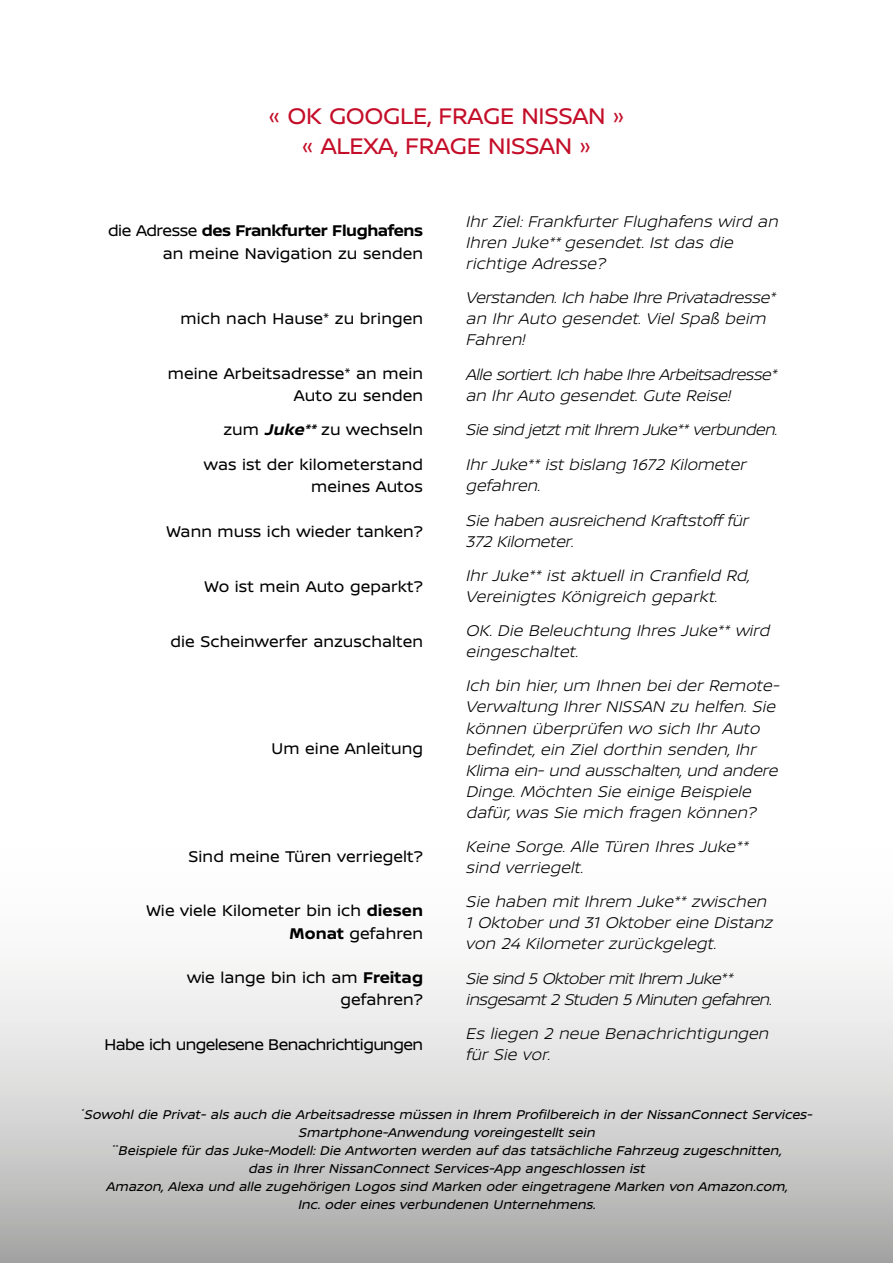
<style>
.page{position:relative;width:893px;height:1263px;background:#fff}
.page>*{position:absolute;margin:0;border:0;box-sizing:border-box;transform-origin:0 0}
.t1{font:24px/30px "Nissan Brand";letter-spacing:-.015em;color:#c40e29;text-align:center}
.t2{font:italic 300 16.5px/21px "Nissan Brand";color:#000}
.t3{font:16.5px/22.5px "Nissan Brand";letter-spacing:.005em;color:#000;text-align:right}
.t4{font:16.5px "Nissan Brand";letter-spacing:-.035em;color:#000}
.t5{font:italic 13.5px/18px "Nissan Brand";color:#000;text-align:center}
.s1{font-weight:700}
.s2{font-weight:700;font-style:italic}
</style>
<div class="page">
<svg style="left:0;top:966px;width:893px;height:297px;background:#d2d2d2"></svg>
<h1 class="t1" style="left:268px;top:100px;width:358px">« OK GOOGLE, FRAGE NISSAN » « ALEXA, FRAGE NISSAN »</h1>
<p class="t3" style="left:108px;top:219px;width:316px">die Adresse <span class="s1">des Frankfurter Flughafens </span>an meine Navigation zu senden</p>
<p class="t2" style="left:466px;top:210px;width:318px">IhrZiel:FrankfurterFlughafens wird an<br>Ihren Juke**gesendet.Istdas die richtige Adresse?</p>
<p class="t3" style="left:181px;top:306px;width:244px">mich nach Hause* zu bringen</p>
<p class="t2" style="left:466px;top:286px;width:316px">Verstanden.Ich habeIhrePrivatadresse* an IhrAuto gesendet.VielSpaß beim<br>Fahren!</p>
<p class="t3" style="left:168px;top:361px;width:257px">meine Arbeitsadresse* an mein<br>Auto zu senden</p>
<p class="t2" style="left:466px;top:363px;width:317px">Allesortiert.IchhabeIhreArbeitsadresse* an IhrAuto gesendet.Gute Reise!</p>
<p class="t3" style="left:223px;top:418px;width:201px">zum <span class="s2">Juke**</span>zu wechseln</p>
<p class="t2" style="left:466px;top:419px;width:318px">Siesind jetztmitIhrem Juke**verbunden.</p>
<p class="t3" style="left:204px;top:452px;width:221px">was ist der kilometerstand meines Autos</p>
<p class="t2" style="left:466px;top:453px;width:286px">IhrJuke**istbislang 1672 Kilometer gefahren.</p>
<p class="t3" style="left:166px;top:519px;width:258px">Wann muss ich wieder tanken?</p>
<p class="t2" style="left:466px;top:509px;width:289px">Sie haben ausreichend Kraftstofffür<br>372Kilometer.</p>
<p class="t3" style="left:204px;top:574px;width:220px">Wo ist mein Auto geparkt?</p>
<p class="t2" style="left:466px;top:564px;width:290px">IhrJuke**istaktuellin Cranfield Rd,<br>Vereinigtes Königreich geparkt.</p>
<p class="t3" style="left:171px;top:629px;width:254px">die Scheinwerfer anzuschalten</p>
<p class="t2" style="left:466px;top:620px;width:310px">OK.Die Beleuchtung Ihres Juke**wird eingeschaltet.</p>
<p class="t3" style="left:272px;top:737px;width:153px">Um eine Anleitung</p>
<p class="t2" style="left:466px;top:675px;width:320px">Ich bin hier,um Ihnen beiderRemote-Verwaltung IhrerNISSAN zu helfen.Sie können überprüfen wo sich IhrAuto befindet,ein Zieldorthin senden,Ihr Klima ein-und ausschalten,und andere Dinge.Möchten Sie einige Beispiele dafür,was Sie mich fragen können?</p>
<p class="t3" style="left:189px;top:844px;width:236px">Sind meine Türen verriegelt?</p>
<p class="t2" style="left:466px;top:835px;width:289px">Keine Sorge.Alle Türen Ihres Juke** sind verriegelt.</p>
<p class="t3" style="left:146px;top:899px;width:278px">Wie viele Kilometer bin ich <span class="s1">diesen<br>Monat</span> gefahren</p>
<p class="t2" style="left:466px;top:890px;width:313px">Sie haben mitIhrem Juke**zwischen<br>1Oktoberund 31Oktobereine Distanz von 24 Kilometerzurückgelegt.</p>
<p class="t3" style="left:187px;top:965px;width:238px">wie lange bin ich am <span class="s1">Freitag </span>gefahren?</p>
<p class="t2" style="left:466px;top:967px;width:312px">Siesind 5OktobermitIhrem Juke** insgesamt2Studen5Minutengefahren.</p>
<p class="t4" style="left:104px;top:1032px;width:320px">Habe ich ungelesene Benachrichtigungen</p>
<p class="t2" style="left:466px;top:1023px;width:309px">Es liegen 2 neue Benachrichtigungen fürSie vor.</p>
<p class="t5" style="left:81px;top:1104px;width:737px"><sup>*</sup>Sowohldie Privat-alsauch die Arbeitsadresse müssen in Ihrem Profilbereich in derNissanConnectServices-Smartphone-Anwendung voreingestelltsein<br><sup>**</sup>Beispiele fürdasJuke-Modell:Die Antworten werden aufdastatsächliche Fahrzeug zugeschnitten,<br>dasin IhrerNissanConnectServices-App angeschlossen ist<br>Amazon,Alexa und alle zugehörigen Logossind Marken odereingetragene Marken von Amazon.com, Inc.odereinesverbundenen Unternehmens.</p>
</div>
